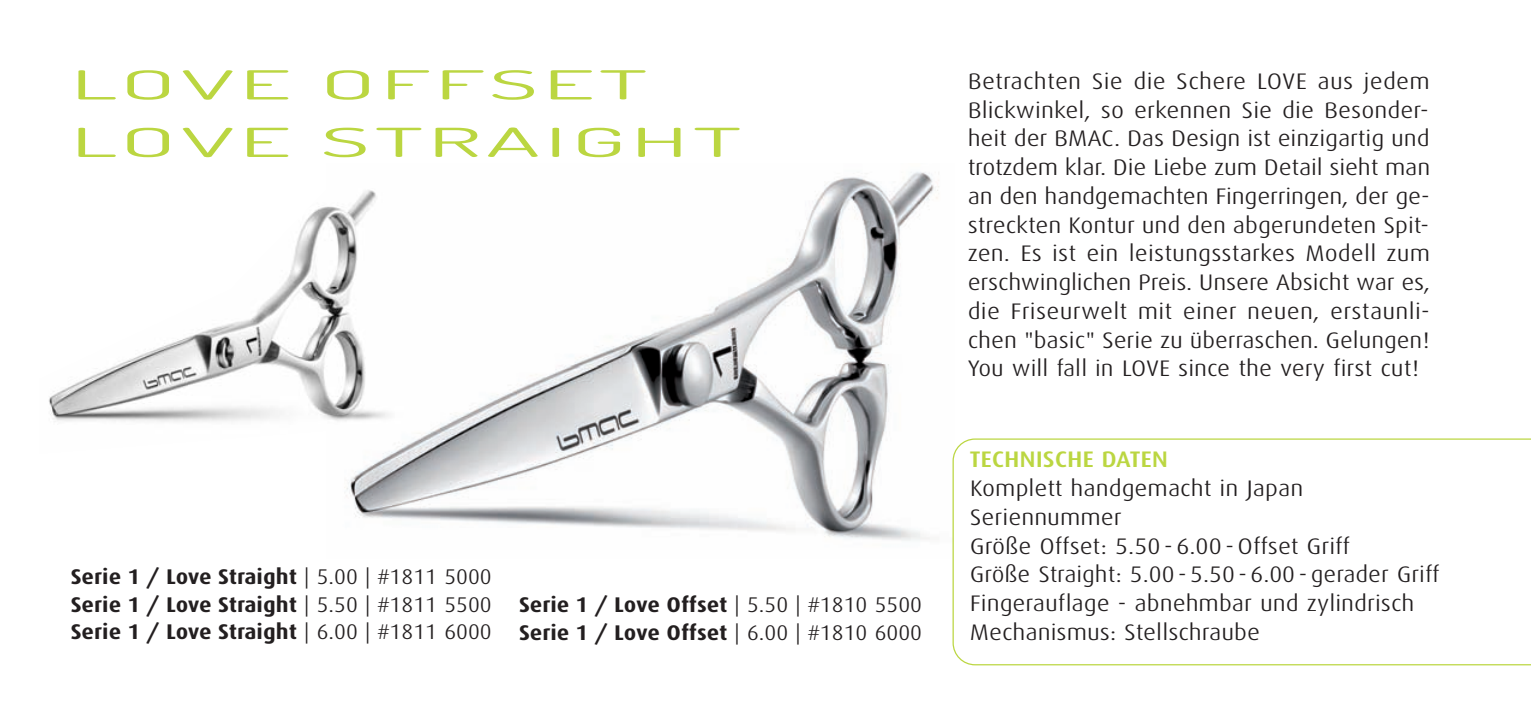
<style>
.page{position:relative;width:1531px;height:716px;background:#fff}
.page>*{position:absolute;margin:0;border:0;box-sizing:border-box;transform-origin:0 0}
.t1{font:40px/57.5px "Dosis";letter-spacing:.05em;color:#bbd641;scale:2.5 1}
.t2{font:300 22.5px/28.8px "Dax Condensed";color:#231f20;text-align:justify;scale:1.3 1}
.t3{font:500 22.5px "Dax Condensed";color:#bbd641;scale:1.3 1}
.t4{font:700 21.25px/27.5px "Dax Condensed";color:#231f20;scale:1.25 1}
.s1{font-weight:300}
</style>
<div class="page">
<img style="left:344px;top:171px;width:595px;height:370px">
<svg style="left:952px;top:438px;width:579px;height:227px"></svg>
<img style="left:49px;top:184px;width:407px;height:270px">
<h1 class="t1" style="left:71px;top:55px;width:270px">LOVE OFFSET<br>LOVE STRAIGHT</h1>
<p class="t4" style="left:71px;top:564px;width:338px;text-align:justify">Serie 1 / Love Straight <span class="s1">| 5.00 | #1811 5000<br></span>Serie 1 / Love Straight <span class="s1">| 5.50 | #1811 5500<br></span>Serie 1 / Love Straight <span class="s1">| 6.00 | #1811 6000</span></p>
<p class="t4" style="left:519px;top:592px;width:324px">Serie 1 / Love Offset <span class="s1">| 5.50 | #1810 5500<br></span>Serie 1 / Love Offset <span class="s1">| 6.00 | #1810 6000</span></p>
<p class="t2" style="left:968px;top:69px;width:357px">Betrachten Sie die Schere LOVE aus jedem Blickwinkel, so erkennen Sie die Besonder&shy;heit der BMAC. Das Design ist einzigartig und trotzdem klar. Die Liebe zum Detail sieht man an den handgemachten Fingerringen, der ge&shy;streckten Kontur und den abgerundeten Spit&shy;zen. Es ist ein leistungsstarkes Modell zum erschwinglichen Preis. Unsere Absicht war es, die Friseur welt mit einer neuen, erstaunli&shy;chen "basic" Serie zu überraschen. Gelungen!<br>You will fall in LOVE since the very first cut!</p>
<p class="t3" style="left:970px;top:450px;width:154px">TECHNISCHE DATEN</p>
<p class="t2" style="left:970px;top:476px;width:363px;text-align:left">Komplett handgemacht in Japan Seriennummer<br>Größe Offset: 5.50-6.00-Offset Griff<br>Größe Straight: 5.00-5.50-6.00-gerader Griff Fingerauflage - abnehmbar und zylindrisch Mechanismus: Stellschraube</p>
</div>
